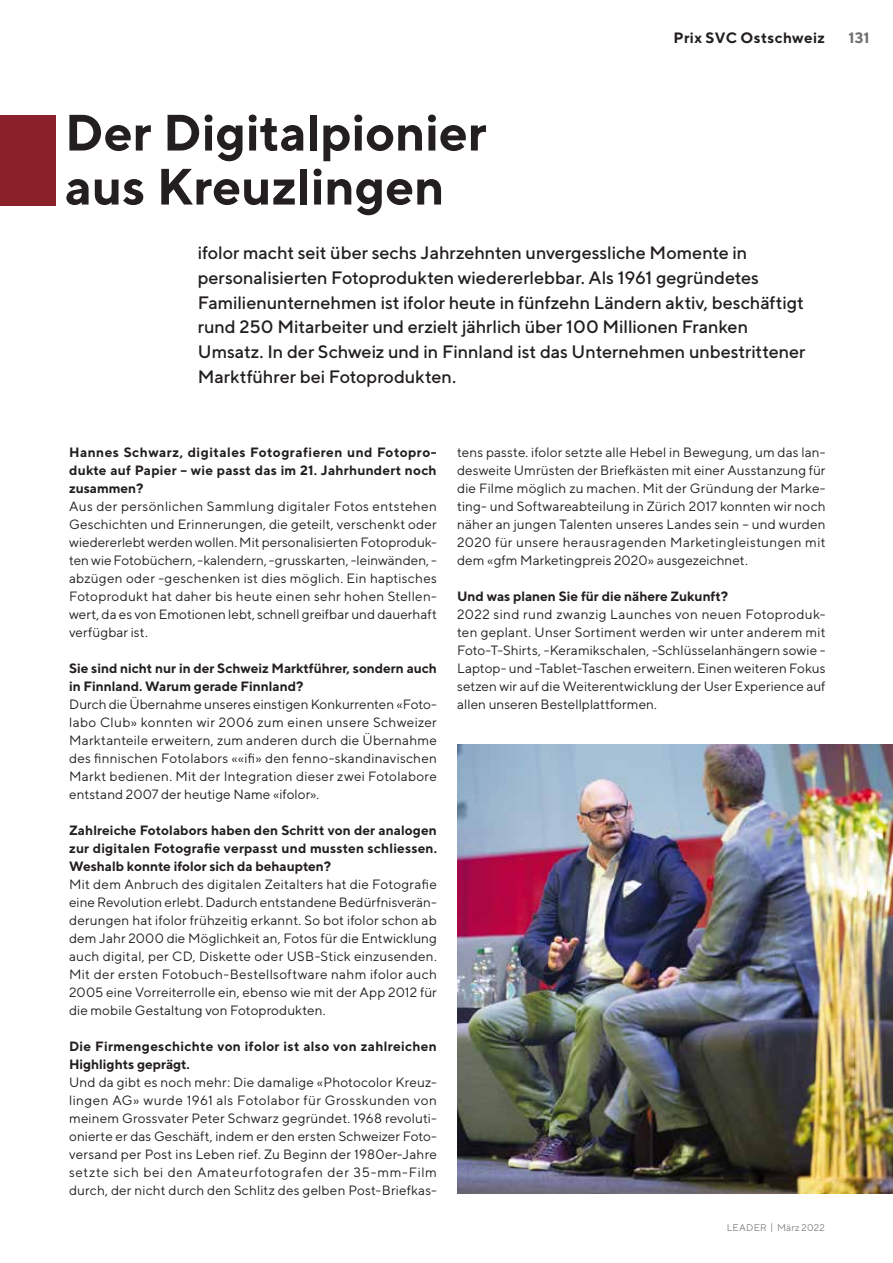
<style>
.page{position:relative;width:893px;height:1263px;background:#fff}
.page>*{position:absolute;margin:0;border:0;box-sizing:border-box;transform-origin:0 0}
.t1{font:700 51px/54px "TT Norms";letter-spacing:-.005em;color:#231f20}
.t2{font:500 18px/24.8px "TT Norms";letter-spacing:-.005em;color:#231f20}
.t3{font:700 15px "TT Norms";letter-spacing:.025em;color:#231f20}
.t4{font:700 15px "TT Norms";color:#6d6e71}
.t5{font:13.5px/18px "TT Norms";letter-spacing:.005em;color:#231f20;text-align:justify}
.t6{font:700 13.5px/18px "TT Norms";letter-spacing:-.005em;color:#231f20;text-align:justify}
.t7{font:700 13.5px/18px "TT Norms";letter-spacing:.02em;color:#231f20}
.t8{font:9.75px "TT Norms";letter-spacing:.025em;color:#808285}
</style>
<div class="page">
<div style="left:0;top:115px;width:56px;height:90px;background:#8a212a"></div>
<img style="left:457px;top:745px;width:436px;height:448px">
<p class="t3" style="left:673px;top:28px;width:153px">Prix SVC Ostschweiz</p>
<p class="t4" style="left:848px;top:28px;width:22px">131</p>
<h1 class="t1" style="left:65px;top:104px;width:423px">Der Digitalpionier aus Kreuzlingen</h1>
<p class="t2" style="left:198px;top:240px;width:609px">ifolor macht seit über sechs Jahrzehnten unvergessliche Momente in personalisierten Fotoprodukten wiedererlebbar. Als 1961 gegründetes Familienunternehmen ist ifolor heute in fünfzehn Ländern aktiv, beschäftigt rund 250 Mitarbeiter und erzielt jährlich über 100 Millionen Franken Umsatz. In der Schweiz und in Finnland ist das Unternehmen unbestrittener Marktführer bei Fotoprodukten.</p>
<p class="t6" style="left:69px;top:442px;width:369px">Hannes Schwarz, digitales Fotografieren und Fotopro&shy;dukte auf Papier – wie passt das im 21. Jahrhundert noch zusammen?</p>
<p class="t5" style="left:69px;top:496px;width:369px;text-align:left">Aus der persönlichen Sammlung digitaler Fotos entstehen Geschichten und Erinnerungen, die geteilt, verschenkt oder wiedererlebt werden wollen. Mit personalisierten Fotoproduk&shy;ten wie Fotobüchern, -kalendern, -grusskarten, -leinwänden, -- abzügen oder -geschenken ist dies möglich. Ein haptisches Fotoprodukt hat daher bis heute einen sehr hohen Stellen&shy;wert, da es von Emotionen lebt, schnell greifbar und dauerhaft verfügbar ist.</p>
<p class="t6" style="left:69px;top:658px;width:369px">Sie sind nicht nur in der Schweiz Marktführer, sondern auch in Finnland. Warum gerade Finnland?</p>
<p class="t5" style="left:69px;top:694px;width:369px">Durch die Übernahme unseres einstigen Konkurrenten «Foto&shy;labo Club» konnten wir 2006 zum einen unsere Schweizer Marktanteile erweitern, zum anderen durch die Übernahme des finnischen Fotolabors ««ifi» den fenno-skandinavischen Markt bedienen. Mit der Integration dieser zwei Fotolabore entstand 2007 der heutige Name «ifolor».</p>
<p class="t6" style="left:69px;top:820px;width:369px">Zahlreiche Fotolabors haben den Schritt von der analogen zur digitalen Fotografie verpasst und mussten schliessen.<br>Weshalb konnte ifolor sich da behaupten?</p>
<p class="t5" style="left:69px;top:874px;width:369px">Mit dem Anbruch des digitalen Zeitalters hat die Fotografie eine Revolution erlebt. Dadurch entstandene Bedürfnisverän&shy;derungen hat ifolor frühzeitig erkannt. So bot ifolor schon ab dem Jahr 2000 die Möglichkeit an, Fotos für die Entwicklung auch digital, per CD, Diskette oder USB-Stick einzusenden.<br>Mit der ersten Fotobuch-Bestellsoftware nahm ifolor auch 2005 eine Vorreiterrolle ein, ebenso wie mit der App 2012 für die mobile Gestaltung von Fotoprodukten.</p>
<p class="t7" style="left:69px;top:1036px;width:369px">Die Firmengeschichte von ifolor ist also von zahlreichen<br>Highlights geprägt.</p>
<p class="t5" style="left:69px;top:1072px;width:369px">Und da gibt es noch mehr: Die damalige «Photocolor Kreuz&shy;lingen AG» wurde 1961 als Fotolabor für Grosskunden von meinem Grossvater Peter Schwarz gegründet. 1968 revoluti&shy;onierte er das Geschäft, indem er den ersten Schweizer Foto&shy;versand per Post ins Leben rief. Zu Beginn der 1980er-Jahre setzte sich bei den Amateurfotografen der 35-mm-Film durch, der nicht durch den Schlitz des gelben Post-Briefkas-</p>
<p class="t5" style="left:457px;top:442px;width:370px">tens passte. ifolor setzte alle Hebel in Bewegung, um das lan&shy;desweite Umrüsten der Briefkästen mit einer Ausstanzung für die Filme möglich zu machen. Mit der Gründung der Marke&shy;ting- und Softwareabteilung in Zürich 2017 konnten wir noch näher an jungen Talenten unseres Landes sein – und wurden 2020 für unsere herausragenden Marketingleistungen mit dem «gfm Marketingpreis 2020» ausgezeichnet.</p>
<p class="t6" style="left:457px;top:586px;width:273px">Und was planen Sie für die nähere Zukunft?</p>
<p class="t5" style="left:457px;top:604px;width:370px;text-align:left">2022 sind rund zwanzig Launches von neuen Fotoproduk&shy;ten geplant. Unser Sortiment werden wir unter anderem mit Foto-T-Shirts, -Keramikschalen, -Schlüsselanhängern sowie -- Laptop- und -Tablet-Taschen erweitern. Einen weiteren Fokus setzen wir auf die Weiterentwicklung der User Experience auf allen unseren Bestellplattformen.</p>
<p class="t8" style="left:727px;top:1221px;width:100px">LEADER | März 2022</p>
</div>
